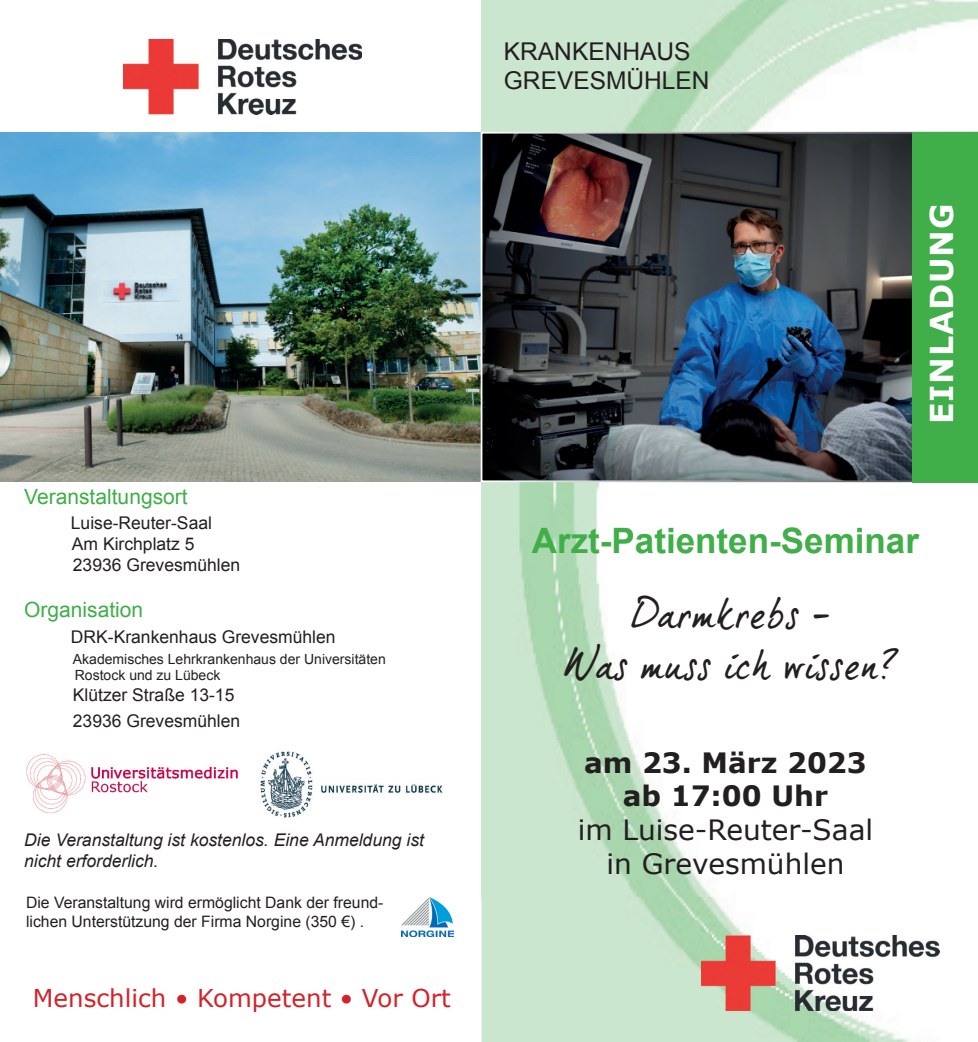
<style>
.page{position:relative;width:978px;height:1042px;background:#fff}
.page>*{position:absolute;margin:0;border:0;box-sizing:border-box;transform-origin:0 0}
.t1{font:42px/50.4px "dear Joe 5 CASUAL P";color:#231f20;text-align:center}
.t2{font:700 35px "Arial";color:#40ae49}
.t3{font:700 31.5px "Verdana";letter-spacing:.025em;color:#fff}
.t4{font:28px/33.6px "Verdana";color:#231f20;text-align:center}
.t5{font:700 28px/33.6px "Verdana";color:#231f20;text-align:center}
.t6{font:24.5px "Verdana";color:#d1232a}
.t7{font:24.5px/29.4px "Arial";color:#231f20}
.t8{font:21px "Arial";color:#40ae49}
.t9{font:17.5px/21px "Arial";color:#231f20}
.t10{font:italic 17.5px/21px "Arial";color:#231f20}
.t11{font:15.75px/18.9px "Arial";color:#231f20}
.t12{font:14px/16.8px "Arial";color:#231f20}
</style>
<div class="page">
<img style="left:481px;top:0;width:496px;height:1042px">
<img style="left:701px;top:935px;width:237px;height:75px">
<img style="left:124px;top:39px;width:237px;height:75px">
<img style="left:260px;top:751px;width:183px;height:67px">
<img style="left:26px;top:754px;width:212px;height:59px">
<img style="left:0;top:133px;width:480px;height:348px">
<img style="left:480px;top:132px;width:432px;height:350px">
<img style="left:401px;top:897px;width:53px;height:39px">
<div style="left:912px;top:132px;width:65px;height:350px;background:#40ae49"></div>
<p class="t8" style="left:24px;top:483px;width:165px">Veranstaltungsort</p>
<p class="t9" style="left:71px;top:513px;width:171px">Luise-Reuter-Saal<br>Am Kirchplatz 5<br>23936 Grevesmühlen</p>
<p class="t8" style="left:24px;top:596px;width:121px">Organisation</p>
<p class="t9" style="left:71px;top:626px;width:266px">DRK-Krankenhaus Grevesmühlen</p>
<p class="t12" style="left:73px;top:650px;width:314px">Akademisches Lehrkrankenhaus der Universitäten<br>Rostock und zu Lübeck</p>
<p class="t9" style="left:73px;top:683px;width:169px;line-height:25.2px">Klützer Straße 13-15<br>23936 Grevesmühlen</p>
<p class="t10" style="left:24px;top:829px;width:401px">Die Veranstaltung ist kostenlos. Eine Anmeldung ist nicht erforderlich.</p>
<p class="t11" style="left:26px;top:893px;width:359px">Die Veranstaltung wird ermöglicht Dank der freund&shy;lichen Unterstützung der Firma Norgine (350 €) .</p>
<h3 class="t6" style="left:33px;top:983px;width:419px">Menschlich • Kompetent • Vor Ort</h3>
<h3 class="t7" style="left:504px;top:37px;width:207px">KRANKENHAUS<br>GREVESMÜHLEN</h3>
<h3 class="t3" style="left:920px;top:424px;width:222px;rotate:-90deg">EINLADUNG</h3>
<h2 class="t2" style="left:531px;top:517px;width:388px">Arzt-Patienten-Seminar</h2>
<h1 class="t1" style="left:564px;top:587px;width:334px">Darmkrebs -<br>Was muss ich wissen?</h1>
<h3 class="t5" style="left:584px;top:746px;width:284px">am 23. März 2023 ab 17:00 Uhr</h3>
<h3 class="t4" style="left:577px;top:813px;width:297px">im Luise-Reuter-Saal in Grevesmühlen</h3>
</div>
